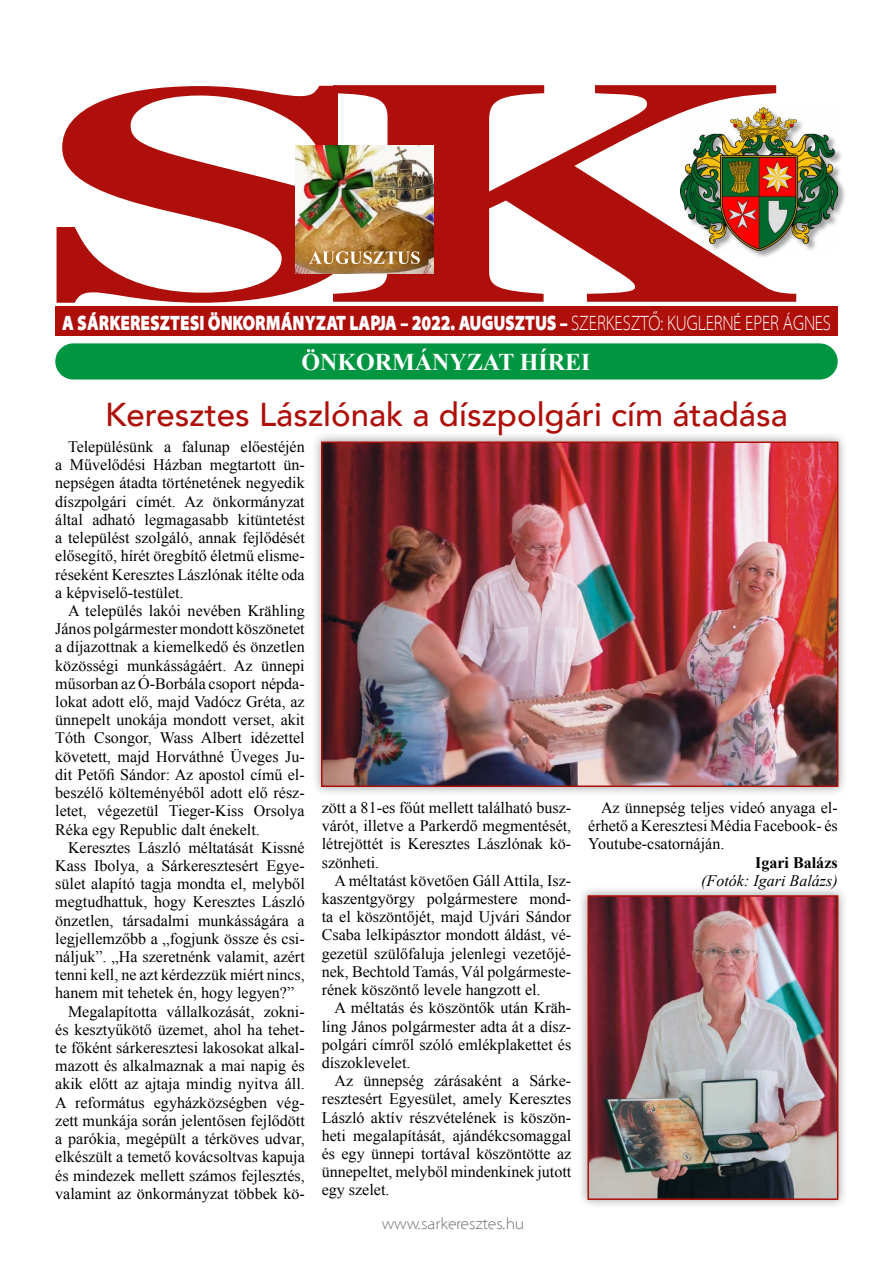
<style>
.page{position:relative;width:893px;height:1263px;background:#fff}
.page>*{position:absolute;margin:0;border:0;box-sizing:border-box;transform-origin:0 0}
.t1{font:700 320.4px "STIX General";color:#ae0f0a;scale:1.96 1}
.t2{font:700 305.1px "STIX General";color:#ae0f0a;scale:2.05 1}
.CÍM20{font:500 33px "Avenir";color:#ae0f0a}
.t3{font:700 24px "Times New Roman";color:#fff}
.t4{font:900 21px "Santana";color:#fff;scale:.76 1}
.FO_TXT{font:16.05px/18.1px "Times New Roman";color:#000;text-align:justify}
.t5{font:300 16.05px "Santana";color:#706f6f}
.FO_TXT-2{font:italic 16.05px "Times New Roman";color:#000}
.FO_TXT-3{font:700 16.05px "Times New Roman";color:#000}
.s1{font-weight:300}
</style>
<div class="page">
<div style="left:55px;top:307px;width:783px;height:29px;background:#ae0f0a"></div>
<div style="left:680px;top:107px;width:166px;height:152px;background:#000;opacity:.37"></div>
<img style="left:680px;top:107px;width:158px;height:144px">
<div style="left:55px;top:343px;width:783px;height:36px;background:#009641;border-radius:18px"></div>
<img style="left:295px;top:146px;width:139px;height:127px">
<svg style="left:309px;top:251px;width:111px;height:13px"></svg>
<div style="left:312px;top:432px;width:536px;height:364px;background:#706f6f;opacity:.66"></div>
<img style="left:324px;top:444px;width:511px;height:340px">
<div style="left:321px;top:441px;width:517px;height:346px;border:2px solid #ae0f0a"></div>
<div style="left:578px;top:885px;width:270px;height:324px;background:#706f6f;opacity:.66"></div>
<img style="left:590px;top:898px;width:245px;height:299px">
<div style="left:587px;top:895px;width:251px;height:305px;border:2px solid #ae0f0a"></div>
<p class="t1" style="left:314px;top:-36px;width:250px">K</p>
<p class="t2" style="left:35px;top:-25px;width:171px">S</p>
<p class="t4" style="left:62px;top:312px;width:1013px">A SÁRKERESZTESI ÖNKORMÁNYZAT LAPJA – 2022. AUGUSZTUS – <span class="s1">SZERKESZTŐ: KUGLERNÉ EPER ÁGNES</span></p>
<p class="t3" style="left:301px;top:345px;width:291px">ÖNKORMÁNYZAT HÍREI</p>
<p class="CÍM20" style="left:105px;top:385px;width:684px">Keresztes Lászlónak a díszpolgári cím átadása</p>
<p class="FO_TXT" style="left:55px;top:437px;width:251px;text-indent:13px">Településünk a falunap előestéjén a Művelődési Házban megtartott ün&shy;nepségen átadta történetének negyedik díszpolgári címét. Az önkormányzat által adható legmagasabb kitüntetést a települést szolgáló, annak fejlődését elősegítő, hírét öregbítő életmű elisme&shy;réseként Keresztes Lászlónak ítélte oda a képviselő-testület.</p>
<p class="FO_TXT" style="left:55px;top:601px;width:251px;text-indent:13px">A település lakói nevében Krähling János polgármester mondott köszönetet a díjazottnak a kiemelkedő és önzetlen közösségi munkásságáért. Az ünnepi műsorban az Ó-Borbála csoport népda&shy;lokat adott elő, majd Vadócz Gréta, az ünnepelt unokája mondott verset, akit Tóth Csongor, Wass Albert idézettel követett, majd Horváthné Üveges Ju&shy;dit Petőfi Sándor: Az apostol című el&shy;beszélő költeményéből adott elő rész&shy;letet, végezetül Tieger-Kiss Orsolya Réka egy Republic dalt énekelt.</p>
<p class="FO_TXT" style="left:55px;top:838px;width:251px;text-indent:13px">Keresztes László méltatását Kissné Kass Ibolya, a Sárkeresztesért Egye&shy;sület alapító tagja mondta el, melyből megtudhattuk, hogy Keresztes László önzetlen, társadalmi munkásságára a legjellemzőbb a „fogjunk össze és csi&shy;náljuk”. „Ha szeretnénk valamit, azért tenni kell, ne azt kérdezzük miért nincs, hanem mit tehetek én, hogy legyen?”</p>
<p class="FO_TXT" style="left:55px;top:1002px;width:251px;text-indent:13px">Megalapította vállalkozását, zokni&shy;és kesztyűkötő üzemet, ahol ha tehet&shy;te főként sárkeresztesi lakosokat alkal&shy;mazott és alkalmaznak a mai napig és akik előtt az ajtaja mindig nyitva áll.<br>A református egyházközségben vég&shy;zett munkája során jelentősen fejlődött a parókia, megépült a térköves udvar, elkészült a temető kovácsoltvas kapuja és mindezek mellett számos fejlesztés, valamint az önkormányzat többek kö-</p>
<p class="FO_TXT" style="left:588px;top:798px;width:251px;text-indent:13px">Az ünnepség teljes videó anyaga el&shy;érhető a Keresztesi Média Facebook- és Youtube-csatornáján.</p>
<p class="FO_TXT-3" style="left:755px;top:851px;width:84px">Igari Balázs</p>
<p class="FO_TXT-2" style="left:701px;top:869px;width:138px">(Fotók: Igari Balázs)</p>
<p class="FO_TXT" style="left:322px;top:798px;width:251px">zött a 81-es főút mellett található busz&shy;várót, illetve a Parkerdő megmentését, létrejöttét is Keresztes Lászlónak kö&shy;szönheti.</p>
<p class="FO_TXT" style="left:322px;top:871px;width:251px;text-indent:13px">A méltatást követően Gáll Attila, Isz&shy;kaszentgyörgy polgármestere mond&shy;ta el köszöntőjét, majd Ujvári Sándor Csaba lelkipásztor mondott áldást, vé&shy;gezetül szülőfaluja jelenlegi vezetőjé&shy;nek, Bechtold Tamás, Vál polgármeste&shy;rének köszöntő levele hangzott el.</p>
<p class="FO_TXT" style="left:322px;top:999px;width:251px;text-indent:13px">A méltatás és köszöntők után Kräh&shy;ling János polgármester adta át a dísz&shy;polgári címről szóló emlékplakettet és díszoklevelet.</p>
<p class="FO_TXT" style="left:322px;top:1071px;width:251px;text-indent:13px">Az ünnepség zárásaként a Sárke&shy;resztesért Egyesület, amely Keresztes László aktív részvételének is köszön&shy;heti megalapítását, ajándékcsomaggal és egy ünnepi tortával köszöntötte az ünnepeltet, melyből mindenkinek jutott egy szelet.</p>
<p class="t5" style="left:382px;top:1215px;width:144px">www.sarkeresztes.hu</p>
</div>
